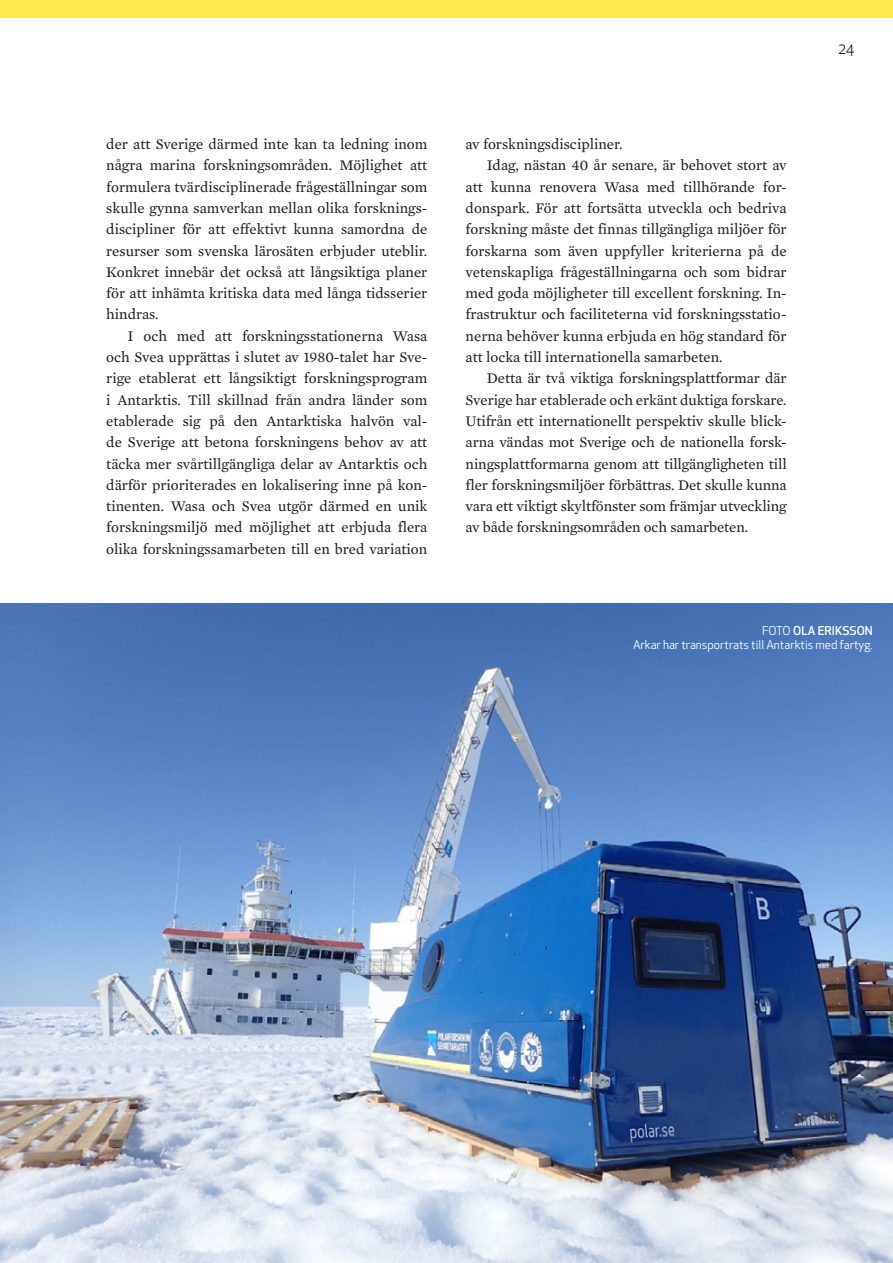
<style>
.page{position:relative;width:893px;height:1263px;background:#fff}
.page>*{position:absolute;margin:0;border:0;box-sizing:border-box;transform-origin:0 0}
.Nytt_stycke{font:15px/21.3px "Mercury Text G2";color:#231f20;text-align:justify}
.t1{font:15px "Apex New";color:#231f20}
.Bildtext{font:12px/14.4px "Apex New";color:#fff;text-align:right}
.s1{font-weight:500}
</style>
<div class="page">
<div style="left:0;top:0;width:893px;height:17px;background:#ffe94d"></div>
<img style="left:1px;top:604px;width:891px;height:659px">
<p class="Nytt_stycke" style="left:106px;top:133px;width:323px">der att Sverige därmed inte kan ta ledning inom några marina forskningsområden. Möjlighet att formulera tvärdisciplinerade frågeställningar som skulle gynna samverkan mellan olika forsknings&shy;discipliner för att effektivt kunna samordna de resurser som svenska lärosäten erbjuder uteblir.<br>Konkret innebär det också att långsiktiga planer för att inhämta kritiska data med långa tidsserier hindras.</p>
<p class="Nytt_stycke" style="left:106px;top:324px;width:323px;text-indent:21px">I och med att forskningsstationerna Wasa och Svea upprättas i slutet av 1980-talet har Sve&shy;rige etablerat ett långsiktigt forskningsprogram i Antarktis. Till skillnad från andra länder som etablerade sig på den Antarktiska halvön val&shy;de Sverige att betona forskningens behov av att täcka mer svårtillgängliga delar av Antarktis och därför prioriterades en lokalisering inne på kon&shy;tinenten. Wasa och Svea utgör därmed en unik forskningsmiljö med möjlighet att erbjuda flera olika forskningssamarbeten till en bred variation</p>
<p class="Nytt_stycke" style="left:466px;top:133px;width:158px">av forskningsdiscipliner.</p>
<p class="Nytt_stycke" style="left:466px;top:154px;width:323px;text-indent:21px">Idag, nästan 40 år senare, är behovet stort av att kunna renovera Wasa med tillhörande for&shy;donspark. För att fortsätta utveckla och bedriva forskning måste det finnas tillgängliga miljöer för forskarna som även uppfyller kriterierna på de vetenskapliga frågeställningarna och som bidrar med goda möjligheter till excellent forskning. In&shy;frastruktur och faciliteterna vid forskningsstatio&shy;nerna behöver kunna erbjuda en hög standard för att locka till internationella samarbeten.</p>
<p class="Nytt_stycke" style="left:466px;top:367px;width:323px;text-indent:21px">Detta är två viktiga forskningsplattformar där Sverige har etablerade och erkänt duktiga forskare.<br>Utifrån ett internationellt perspektiv skulle blick&shy;arna vändas mot Sverige och de nationella forsk&shy;ningsplattformarna genom att tillgängligheten till fler forskningsmiljöer förbättras. Det skulle kunna vara ett viktigt skyltfönster som främjar utveckling av både forskningsområden och samarbeten.</p>
<p class="t1" style="left:838px;top:39px;width:17px">24</p>
<p class="Bildtext" style="left:633px;top:623px;width:241px">FOTO <span class="s1">OLA ERIKSSON<br></span>Arkar har transportrats till Antarktis med fartyg.</p>
</div>
